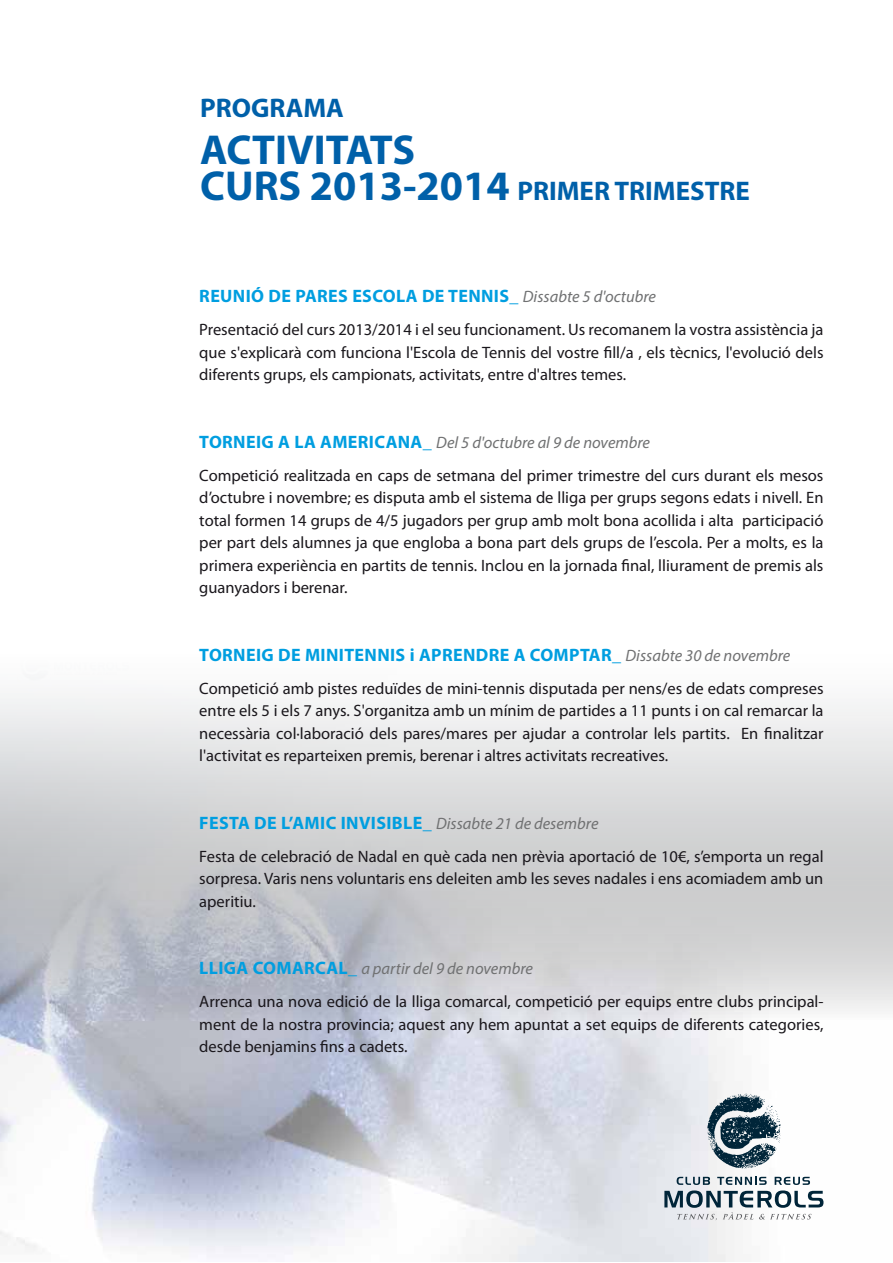
<style>
.page{position:relative;width:893px;height:1263px;background:#fff}
.page>*{position:absolute;margin:0;border:0;box-sizing:border-box;transform-origin:0 0}
.t1{font:700 42px "Myriad Pro";color:#0060a9}
.t2{font:700 27px "Myriad Pro";color:#0060a9}
.t3{font:700 18px "Myriad Pro";letter-spacing:.02em;color:#009ee0}
.t4{font:16.5px/22.5px "Myriad Pro";color:#1a171c;text-align:justify}
.s1{font-size:42px}
.s2{font-weight:400;font-style:italic;font-size:16.5px;color:#707172}
.s3{font-weight:700;font-size:18px;color:#009ee0}
.s4{font-style:italic;color:#707172}
</style>
<div class="page">
<img style="left:0;top:1019px;width:824px;height:242px">
<svg style="left:0;top:693px;width:893px;height:326px;background:#d3d5d7"></svg>
<svg style="left:707px;top:1093px;width:74px;height:76px"></svg>
<svg style="left:664px;top:1177px;width:159px;height:43px"></svg>
<h2 class="t2" style="left:200px;top:91px;width:145px">PROGRAMA</h2>
<h1 class="t1" style="left:200px;top:122px;width:217px">ACTIVITATS</h1>
<h2 class="t2" style="left:200px;top:173px;width:551px"><span class="s1">CURS 2013-2014</span> PRIMER TRIMESTRE</h2>
<p class="t3" style="left:199px;top:284px;width:458px">REUNIÓ DE PARES ESCOLA DE TENNIS_ <span class="s2">Dissabte 5 d'octubre</span></p>
<p class="t4" style="left:199px;top:319px;width:626px">Presentació del curs 2013/2014 i el seu funcionament. Us recomanem la vostra assistència ja que s'explicarà com funciona l'Escola de Tennis del vostre fill/a , els tècnics, l'evolució dels diferents grups, els campionats, activitats, entre d'altres temes.</p>
<p class="t4" style="left:199px;top:426px;width:626px;line-height:33px"><span class="s3">TORNEIG A LA AMERICANA_</span> <span class="s4">Del 5 d'octubre al 9 de novembre<br></span>Competició realitzada en caps de setmana del primer trimestre del curs durant els mesos</p>
<p class="t4" style="left:199px;top:487px;width:626px">d’octubre i novembre; es disputa amb el sistema de lliga per grups segons edats i nivell. En total formen 14 grups de 4/5 jugadors per grup amb molt bona acollida i alta participació per part dels alumnes ja que engloba a bona part dels grups de l’escola. Per a molts, es la primera experiència en partits de tennis. Inclou en la jornada final, lliurament de premis als guanyadors i berenar.</p>
<p class="t3" style="left:199px;top:643px;width:593px">TORNEIG DE MINITENNIS i APRENDRE A COMPTAR_ <span class="s2">Dissabte 30 de novembre</span></p>
<p class="t4" style="left:199px;top:677px;width:626px">Competició amb pistes reduïdes de mini-tennis disputada per nens/es de edats compreses entre els 5 i els 7 anys. S'organitza amb un mínim de partides a 11 punts i on cal remarcar la necessària col·laboració dels pares/mares per ajudar a controlar lels partits. En finalitzar l'activitat es reparteixen premis, berenar i altres activitats recreatives.</p>
<p class="t3" style="left:199px;top:811px;width:401px">FESTA DE L’AMIC INVISIBLE_ <span class="s2">Dissabte 21 de desembre</span></p>
<p class="t4" style="left:199px;top:845px;width:626px">Festa de celebració de Nadal en què cada nen prèvia aportació de 10€, s’emporta un regal sorpresa. Varis nens voluntaris ens deleiten amb les seves nadales i ens acomiadem amb un aperitiu.</p>
<p class="t4" style="left:199px;top:952px;width:626px;line-height:33px"><span class="s3">LLIGA COMARCAL_</span> <span class="s4">a partir del 9 de novembre<br></span>Arrenca una nova edició de la lliga comarcal, competició per equips entre clubs principal-</p>
<p class="t4" style="left:199px;top:1013px;width:626px">ment de la nostra provincia; aquest any hem apuntat a set equips de diferents categories, desde benjamins fins a cadets.</p>
</div>
